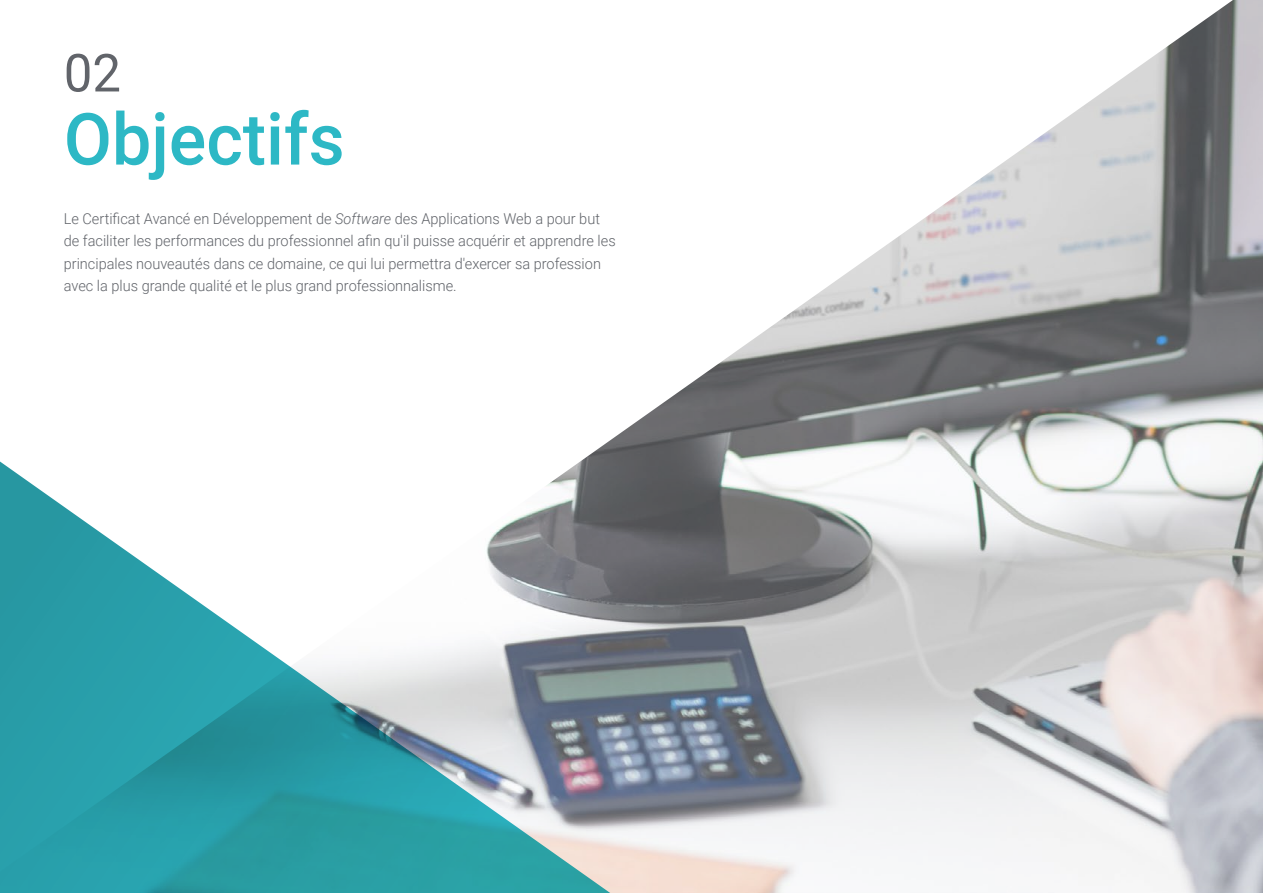
<style>
.page{position:relative;width:1263px;height:893px;background:#fff}
.page>*{position:absolute;margin:0;border:0;box-sizing:border-box;transform-origin:0 0}
.t1{font:500 72px "Roboto";color:#2db8c5}
.t2{font:52.5px "Roboto";color:#61646a}
.t3{font:300 15px/22.5px "Roboto";color:#61646a}
.s1{font-style:italic}
</style>
<div class="page">
<img style="left:602px;top:0;width:661px;height:893px">
<svg style="left:0;top:446px;width:640px;height:447px"></svg>
<h2 class="t2" style="left:64px;top:36px;width:59px">02</h2>
<h1 class="t1" style="left:64px;top:89px;width:282px">Objectifs</h1>
<p class="t3" style="left:64px;top:207px;width:553px">Le Certificat Avancé en Développement de <span class="s1">Software</span> des Applications Web a pour but de faciliter les performances du professionnel afin qu'il puisse acquérir et apprendre les principales nouveautés dans ce domaine, ce qui lui permettra d'exercer sa profession avec la plus grande qualité et le plus grand professionnalisme.</p>
</div>
